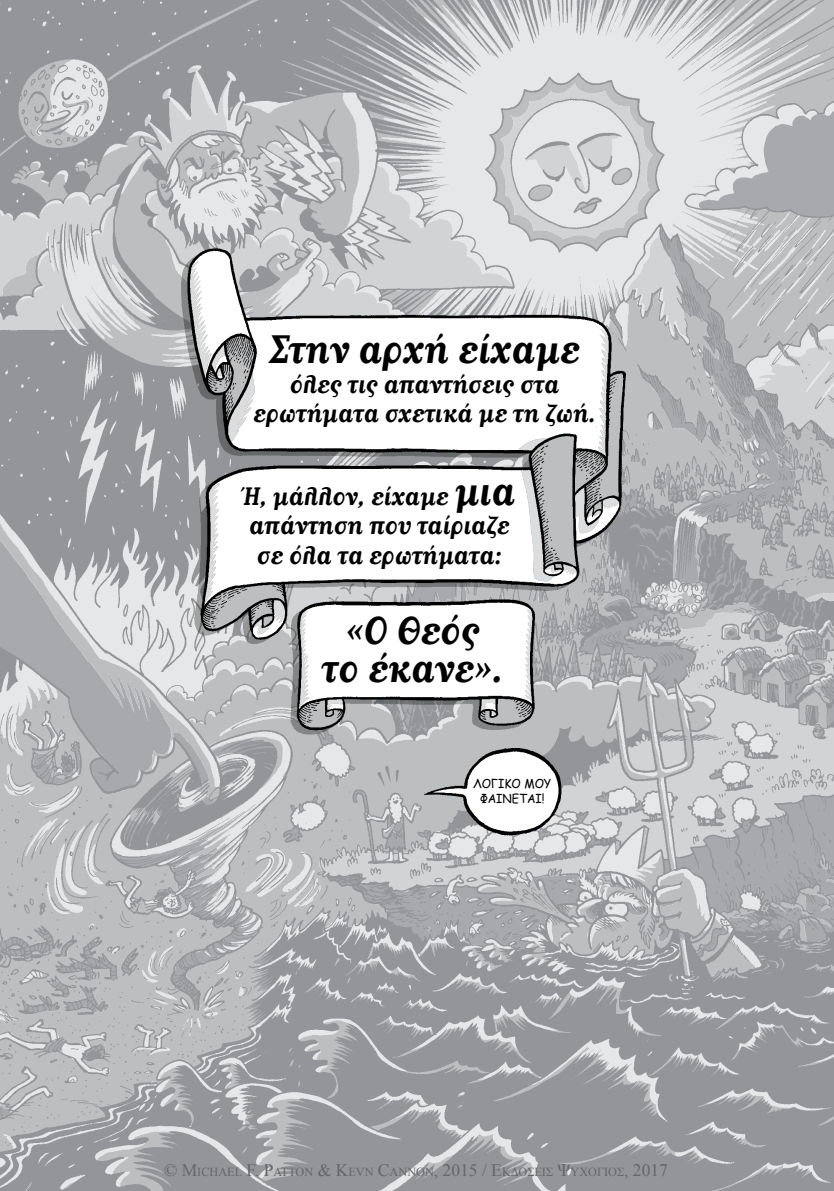
<style>
.page{position:relative;width:834px;height:1191px;background:#fff}
.page>*{position:absolute;margin:0;border:0;box-sizing:border-box;transform-origin:0 0}
.t1{font:700 38.5px/38.5px "Matrix Script Gr";color:#000;text-align:center}
.t2{font:700 24.5px/29.4px "Matrix Script Gr";color:#000;text-align:center}
.t3{font:12.25px "Times New Roman";color:#656669}
.t4{font:12.25px/14.7px "Comic Sans MS";color:#000;text-align:center;scale:.95 1}
.s1{font-size:38.5px}
.s2{font-size:17.5px}
</style>
<div class="page">
<img style="left:0;top:0;width:833px;height:1191px">
<img style="left:179px;top:246px;width:451px;height:488px">
<h1 class="t1" style="left:269px;top:330px;width:312px">Στην αρχή είχαμε</h1>
<p class="t2" style="left:253px;top:369px;width:344px">όλες τις απαντήσεις στα ερωτήματα σχετικά με τη ζωή.</p>
<p class="t2" style="left:243px;top:481px;width:273px">Ή, μάλλον, είχαμε <span class="s1">μια </span>απάντηση που ταίριαζε σε όλα τα ερωτήματα:</p>
<h1 class="t1" style="left:321px;top:610px;width:183px">«Ο Θεός<br>το έκανε».</h1>
<p class="t4" style="left:473px;top:776px;width:83px">ΛΟΓΙΚΟ ΜΟΥ<br>ΦΑΙΝΕΤΑΙ!</p>
<p class="t3" style="left:164px;top:1163px;width:505px"><span class="s2">© M</span>ICHAEL <span class="s2">F. P</span>ATTON <span class="s2">&amp; K</span>EVN <span class="s2">C</span>ANNON<span class="s2">, 2015 / Ε</span>ΚΔΟΣΕΙΣ <span class="s2">Ψ</span>ΥΧΟΓΙΟΣ<span class="s2">, 2017</span></p>
</div>
